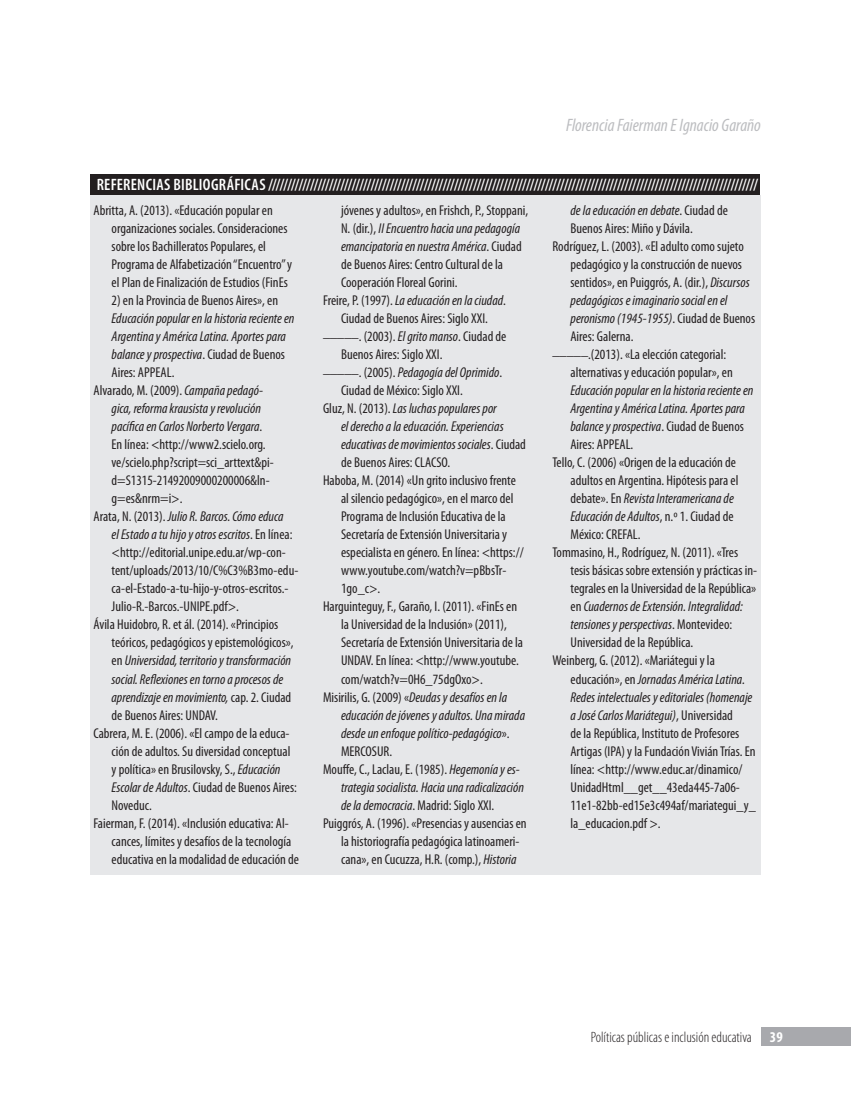
<style>
.page{position:relative;width:851px;height:1098px;background:#fff}
.page>*{position:absolute;margin:0;border:0;box-sizing:border-box;transform-origin:0 0}
.t1{font:italic condensed 18px "Myriad Pro";color:#bcbdc0}
.Autor_nombre{font:600 condensed 16.5px "Myriad Pro";letter-spacing:.015em;color:#fff}
.t2{font:300 condensed 15px "Myriad Pro";color:#231f20}
.Bibliografía{font:condensed 14.25px/18px "Myriad Pro";color:#231f20}
.Bibliografía-2{font:italic condensed 14.25px/18px "Myriad Pro";color:#231f20}
.s1{font-style:normal}
.s2{font-style:italic}
.s3{font-weight:700;color:#fff}
</style>
<div class="page">
<div style="left:760px;top:1027px;width:90px;height:18px;background:#a8a9ad"></div>
<div style="left:90px;top:174px;width:670px;height:21px;background:#231f20"></div>
<div style="left:90px;top:195px;width:670px;height:679px;background:#e6e7e9"></div>
<p class="t1" style="left:566px;top:114px;width:196px">Florencia Faierman E Ignacio Garaño</p>
<p class="Autor_nombre" style="left:97px;top:175px;width:662px">REFERENCIAS BIBLIOGRÁFICAS /////////////////////////////////////////////////////////////////////////////////////////////////////////////////////////////////</p>
<p class="Bibliografía" style="left:111px;top:201px;width:182px;text-indent:-18px">Abritta, A. (2013). «Educación popular en organizaciones sociales. Consideraciones sobre los Bachilleratos Populares, el Programa de Alfabetización “Encuentro” y el Plan de Finalización de Estudios (FinEs</p>
<p class="Bibliografía-2" style="left:111px;top:291px;width:184px"><span class="s1">2) en la Provincia de Buenos Aires», en </span>Educación popular en la historia reciente en Argentina y América Latina. Aportes para balance y prospectiva<span class="s1">. Ciudad de Buenos Aires: APPEAL.</span></p>
<p class="Bibliografía" style="left:111px;top:381px;width:163px;text-indent:-18px">Alvarado, M. (2009). <span class="s2">Campaña pedagó&shy;gica, reforma krausista y revolución pacífica en Carlos Norberto Vergara</span>.<br>En línea: &lt;http://www2.scielo.org. ve/scielo.php?script=sci_arttext&amp;pi&shy;d=S1315-21492009000200006&amp;ln&shy;g=es&amp;nrm=i&gt;.</p>
<p class="Bibliografía" style="left:111px;top:507px;width:188px;text-indent:-18px">Arata, N. (2013). <span class="s2">Julio R. Barcos. Cómo educa<br>el Estado a tu hijo y otros escritos</span>. En línea: &lt;http://editorial.unipe.edu.ar/wp-con&shy;tent/uploads/2013/10/C%C3%B3mo-edu&shy;ca-el-Estado-a-tu-hijo-y-otros-escritos.- Julio-R.-Barcos.-UNIPE.pdf&gt;.</p>
<p class="Bibliografía" style="left:111px;top:615px;width:183px;text-indent:-18px">Ávila Huidobro, R. et ál. (2014). «Principios teóricos, pedagógicos y epistemológicos», en <span class="s2">Universidad, territorio y transformación social. Reflexiones en torno a procesos de aprendizaje en movimiento,</span> cap. 2. Ciudad de Buenos Aires: UNDAV.</p>
<p class="Bibliografía" style="left:111px;top:723px;width:187px;text-indent:-18px">Cabrera, M. E. (2006). «El campo de la educa&shy;ción de adultos. Su diversidad conceptual y política» en Brusilovsky, S., <span class="s2">Educación Escolar de Adultos</span>. Ciudad de Buenos Aires:<br>Noveduc.</p>
<p class="Bibliografía" style="left:111px;top:813px;width:189px;text-indent:-18px">Faierman, F. (2014). «Inclusión educativa: Al&shy;cances, límites y desafíos de la tecnología educativa en la modalidad de educación de</p>
<p class="Bibliografía" style="left:341px;top:201px;width:189px">jóvenes y adultos», en Frishch, P., Stoppani, N. (dir.), <span class="s2">II Encuentro hacia una pedagogía emancipatoria en nuestra América</span>. Ciudad de Buenos Aires: Centro Cultural de la Cooperación Floreal Gorini.</p>
<p class="Bibliografía" style="left:323px;top:291px;width:184px;text-align:center">Freire, P. (1997). <span class="s2">La educación en la ciudad</span>.<br>Ciudad de Buenos Aires: Siglo XXI.</p>
<p class="Bibliografía" style="left:341px;top:327px;width:167px;text-indent:-18px">_____. (2003). <span class="s2">El grito manso</span>. Ciudad de<br>Buenos Aires: Siglo XXI.</p>
<p class="Bibliografía" style="left:341px;top:363px;width:163px;text-indent:-18px">_____. (2005). <span class="s2">Pedagogía del Oprimido</span>.<br>Ciudad de México: Siglo XXI.</p>
<p class="Bibliografía-2" style="left:341px;top:399px;width:186px;text-indent:-18px"><span class="s1">Gluz, N. (2013).</span> Las luchas populares por<br>el derecho a la educación. Experiencias educativas de movimientos sociales<span class="s1">. Ciudad de Buenos Aires: CLACSO.</span></p>
<p class="Bibliografía" style="left:341px;top:471px;width:184px;text-indent:-18px">Haboba, M. (2014) «Un grito inclusivo frente al silencio pedagógico», en el marco del Programa de Inclusión Educativa de la Secretaría de Extensión Universitaria y especialista en género. En línea: &lt;https:// www.youtube.com/watch?v=pBbsTr-1go_c&gt;.</p>
<p class="Bibliografía" style="left:341px;top:597px;width:184px;text-indent:-18px">Harguinteguy, F., Garaño, I. (2011). «FinEs en la Universidad de la Inclusión» (2011), Secretaría de Extensión Universitaria de la UNDAV. En línea: &lt;http://www.youtube. com/watch?v=0H6_75dgOxo&gt;.</p>
<p class="Bibliografía-2" style="left:341px;top:687px;width:186px;text-indent:-18px"><span class="s1">Misirilis, G. (2009) «</span>Deudas y desafíos en la educación de jóvenes y adultos. Una mirada desde un enfoque político-pedagógico<span class="s1">».<br>MERCOSUR.</span></p>
<p class="Bibliografía-2" style="left:341px;top:759px;width:184px;text-indent:-18px"><span class="s1">Mouffe, C., Laclau, E. (1985).</span> Hegemonía y es&shy;trategia socialista. Hacia una radicalización de la democracia<span class="s1">. Madrid: Siglo XXI.</span></p>
<p class="Bibliografía" style="left:341px;top:813px;width:187px;text-indent:-18px">Puiggrós, A. (1996). «Presencias y ausencias en la historiografía pedagógica latinoameri&shy;cana», en Cucuzza, H.R. (comp.), <span class="s2">Historia</span></p>
<p class="Bibliografía" style="left:570px;top:201px;width:159px"><span class="s2">de la educación en debate</span>. Ciudad de<br>Buenos Aires: Miño y Dávila.</p>
<p class="Bibliografía" style="left:570px;top:237px;width:186px;text-indent:-18px">Rodríguez, L. (2003). «El adulto como sujeto pedagógico y la construcción de nuevos sentidos», en Puiggrós, A. (dir.), <span class="s2">Discursos pedagógicos e imaginario social en el peronismo (1945-1955)</span>. Ciudad de Buenos Aires: Galerna.</p>
<p class="Bibliografía" style="left:570px;top:345px;width:184px;text-indent:-18px">_____.(2013). «La elección categorial: alternativas y educación popular», en <span class="s2">Educación popular en la historia reciente en Argentina y América Latina. Aportes para balance y prospectiva</span>. Ciudad de Buenos Aires: APPEAL.</p>
<p class="Bibliografía" style="left:570px;top:453px;width:169px;text-indent:-18px">Tello, C. (2006) «Origen de la educación de adultos en Argentina. Hipótesis para el debate». En <span class="s2">Revista Interamericana de Educación de Adultos</span>, n.º 1. Ciudad de México: CREFAL.</p>
<p class="Bibliografía" style="left:570px;top:543px;width:188px;text-indent:-18px">Tommasino, H., Rodríguez, N. (2011). «Tres tesis básicas sobre extensión y prácticas in&shy;tegrales en la Universidad de la República» en <span class="s2">Cuadernos de Extensión. Integralidad: tensiones y perspectivas</span>. Montevideo:<br>Universidad de la República.</p>
<p class="Bibliografía" style="left:570px;top:651px;width:187px;text-indent:-18px">Weinberg, G. (2012). «Mariátegui y la educación», en <span class="s2">Jornadas América Latina.<br>Redes intelectuales y editoriales (homenaje a José Carlos Mariátegui)</span>, Universidad<br>de la República, Instituto de Profesores Artigas (IPA) y la Fundación Vivián Trías. En línea: &lt;http://www.educ.ar/dinamico/ UnidadHtml__get__43eda445-7a06- 11e1-82bb-ed15e3c494af/mariategui_y_ la_educacion.pdf &gt;.</p>
<p class="t2" style="left:590px;top:1027px;width:193px">Políticas públicas e inclusión educativa <span class="s3">39</span></p>
</div>
